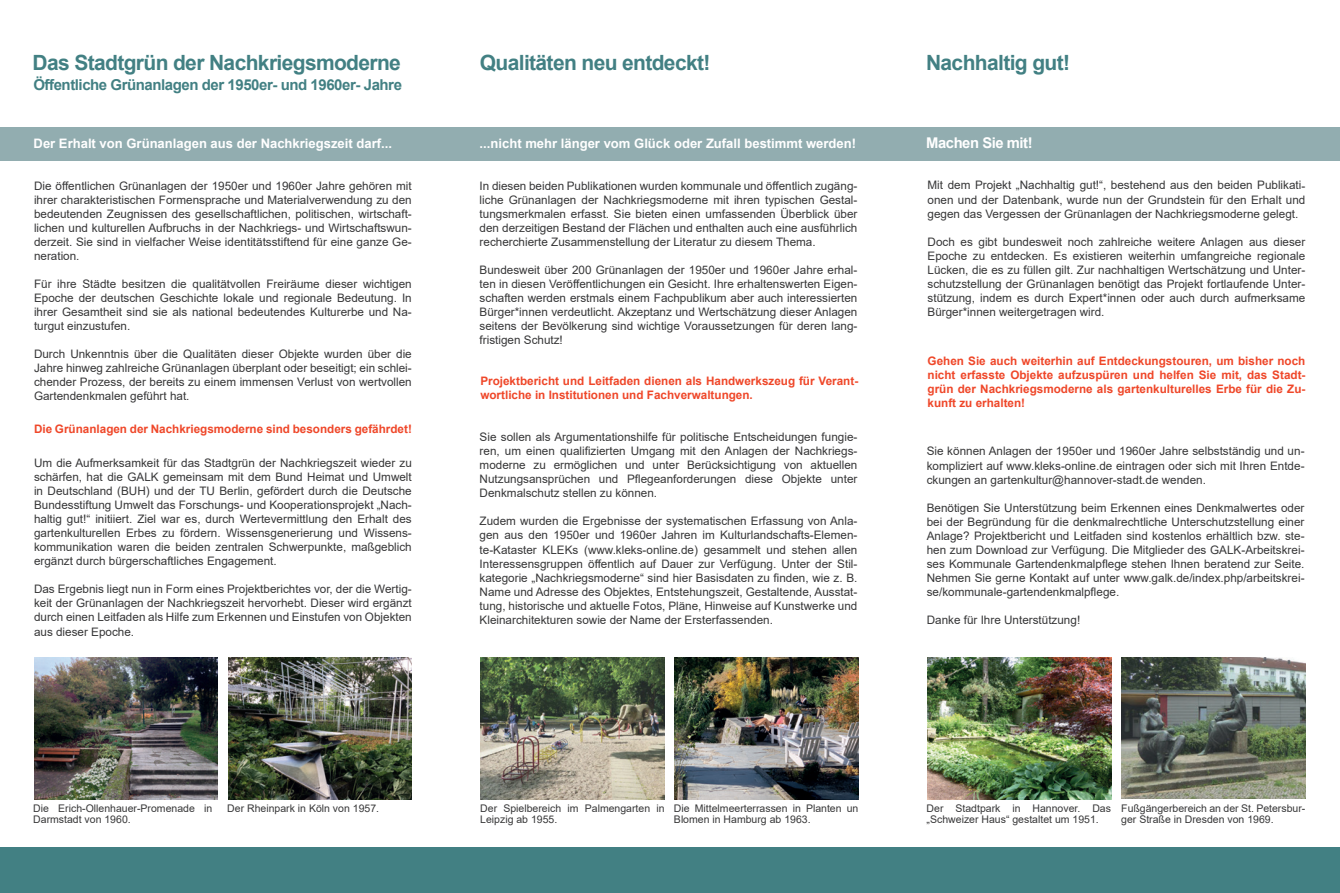
<style>
.page{position:relative;width:1340px;height:893px;background:#fff}
.page>*{position:absolute;margin:0;border:0;box-sizing:border-box;transform-origin:0 0}
.t1{font:700 21px "Arial";letter-spacing:-.03em;color:#428083}
.t2{font:700 15px "Arial";letter-spacing:-.03em;color:#428083}
.t3{font:700 14.85px "Arial";letter-spacing:-.03em;color:#fff}
.t4{font:700 13.05px "Arial";color:#fff}
.t5{font:11.7px/14.1px "Arial";color:#373738;text-align:justify}
.t6{font:700 11.7px/14.1px "Arial";color:#ef4729;text-align:justify}
.t7{font:10.5px/10.5px "Arial";color:#373738}
</style>
<div class="page">
<div style="left:0;top:848px;width:1339px;height:45px;background:#428083"></div>
<div style="left:0;top:127px;width:1339px;height:33px;background:#92adb0"></div>
<img style="left:927px;top:657px;width:184px;height:142px">
<img style="left:1121px;top:657px;width:184px;height:142px">
<img style="left:481px;top:657px;width:183px;height:142px">
<img style="left:674px;top:657px;width:184px;height:142px">
<img style="left:34px;top:657px;width:184px;height:142px">
<img style="left:228px;top:657px;width:184px;height:142px">
<h1 class="t1" style="left:32px;top:48px;width:370px">Das Stadtgrün der Nachkriegsmoderne</h1>
<h1 class="t1" style="left:480px;top:48px;width:232px">Qualitäten neu entdeckt!</h1>
<h1 class="t1" style="left:926px;top:48px;width:146px">Nachhaltig gut!</h1>
<p class="t2" style="left:33px;top:74px;width:370px">Öffentliche Grünanlagen der 1950er- und 1960er- Jahre</p>
<p class="t4" style="left:34px;top:134px;width:360px">Der Erhalt von Grünanlagen aus der Nachkriegszeit darf...</p>
<p class="t4" style="left:479px;top:134px;width:378px">...nicht mehr länger vom Glück oder Zufall bestimmt werden!</p>
<p class="t5" style="left:34px;top:178px;width:379px">Die öffentlichen Grünanlagen der 1950er und 1960er Jahre gehören mit ihrer charakteristischen Formensprache und Materialverwendung zu den bedeutenden Zeugnissen des gesellschaftlichen, politischen, wirtschaft&shy;lichen und kulturellen Aufbruchs in der Nachkriegs- und Wirtschaftswun&shy;derzeit. Sie sind in vielfacher Weise identitätsstiftend für eine ganze Ge&shy;neration.</p>
<p class="t5" style="left:34px;top:277px;width:379px">Für ihre Städte besitzen die qualitätvollen Freiräume dieser wichtigen Epoche der deutschen Geschichte lokale und regionale Bedeutung. In ihrer Gesamtheit sind sie als national bedeutendes Kulturerbe und Na&shy;turgut einzustufen.</p>
<p class="t5" style="left:34px;top:347px;width:379px">Durch Unkenntnis über die Qualitäten dieser Objekte wurden über die Jahre hinweg zahlreiche Grünanlagen überplant oder beseitigt; ein schlei&shy;chender Prozess, der bereits zu einem immensen Verlust von wertvollen Gartendenkmalen geführt hat.</p>
<p class="t6" style="left:34px;top:422px;width:379px">Die Grünanlagen der Nachkriegsmoderne sind besonders gefährdet!</p>
<p class="t5" style="left:34px;top:456px;width:379px">Um die Aufmerksamkeit für das Stadtgrün der Nachkriegszeit wieder zu schärfen, hat die GALK gemeinsam mit dem Bund Heimat und Umwelt in Deutschland (BUH) und der TU Berlin, gefördert durch die Deutsche Bundesstiftung Umwelt das Forschungs- und Kooperationsprojekt „Nach&shy;haltig gut!“ initiiert. Ziel war es, durch Wertevermittlung den Erhalt des gartenkulturellen Erbes zu fördern. Wissensgenerierung und Wissens&shy;kommunikation waren die beiden zentralen Schwerpunkte, maßgeblich ergänzt durch bürgerschaftliches Engagement.</p>
<p class="t5" style="left:34px;top:582px;width:379px">Das Ergebnis liegt nun in Form eines Projektberichtes vor, der die Wertig&shy;keit der Grünanlagen der Nachkriegszeit hervorhebt. Dieser wird ergänzt durch einen Leitfaden als Hilfe zum Erkennen und Einstufen von Objekten aus dieser Epoche.</p>
<p class="t5" style="left:479px;top:178px;width:379px">In diesen beiden Publikationen wurden kommunale und öffentlich zugäng&shy;liche Grünanlagen der Nachkriegsmoderne mit ihren typischen Gestal&shy;tungsmerkmalen erfasst. Sie bieten einen umfassenden Überblick über den derzeitigen Bestand der Flächen und enthalten auch eine ausführlich recherchierte Zusammenstellung der Literatur zu diesem Thema.</p>
<p class="t5" style="left:479px;top:263px;width:379px">Bundesweit über 200 Grünanlagen der 1950er und 1960er Jahre erhal&shy;ten in diesen Veröffentlichungen ein Gesicht. Ihre erhaltenswerten Eigen&shy;schaften werden erstmals einem Fachpublikum aber auch interessierten Bürger*innen verdeutlicht. Akzeptanz und Wertschätzung dieser Anlagen seitens der Bevölkerung sind wichtige Voraussetzungen für deren lang&shy;fristigen Schutz!</p>
<p class="t6" style="left:480px;top:374px;width:379px">Projektbericht und Leitfaden dienen als Handwerkszeug für Verant&shy;wortliche in Institutionen und Fachverwaltungen.</p>
<p class="t5" style="left:479px;top:430px;width:379px">Sie sollen als Argumentationshilfe für politische Entscheidungen fungie&shy;ren, um einen qualifizierten Umgang mit den Anlagen der Nachkriegs&shy;moderne zu ermöglichen und unter Berücksichtigung von aktuellen Nutzungsansprüchen und Pflegeanforderungen diese Objekte unter Denkmalschutz stellen zu können.</p>
<p class="t5" style="left:479px;top:514px;width:379px">Zudem wurden die Ergebnisse der systematischen Erfassung von Anla&shy;gen aus den 1950er und 1960er Jahren im Kulturlandschafts-Elemen&shy;te-Kataster KLEKs (www.kleks-online.de) gesammelt und stehen allen Interessensgruppen öffentlich auf Dauer zur Verfügung. Unter der Stil&shy;kategorie „Nachkriegsmoderne“ sind hier Basisdaten zu finden, wie z. B.<br>Name und Adresse des Objektes, Entstehungszeit, Gestaltende, Ausstat&shy;tung, historische und aktuelle Fotos, Pläne, Hinweise auf Kunstwerke und Kleinarchitekturen sowie der Name der Ersterfassenden.</p>
<p class="t3" style="left:926px;top:132px;width:108px">Machen Sie mit!</p>
<p class="t5" style="left:927px;top:178px;width:379px">Mit dem Projekt „Nachhaltig gut!“, bestehend aus den beiden Publikati&shy;onen und der Datenbank, wurde nun der Grundstein für den Erhalt und gegen das Vergessen der Grünanlagen der Nachkriegsmoderne gelegt.</p>
<p class="t5" style="left:927px;top:234px;width:379px">Doch es gibt bundesweit noch zahlreiche weitere Anlagen aus dieser Epoche zu entdecken. Es existieren weiterhin umfangreiche regionale Lücken, die es zu füllen gilt. Zur nachhaltigen Wertschätzung und Unter&shy;schutzstellung der Grünanlagen benötigt das Projekt fortlaufende Unter&shy;stützung, indem es durch Expert*innen oder auch durch aufmerksame Bürger*innen weitergetragen wird.</p>
<p class="t6" style="left:927px;top:354px;width:379px">Gehen Sie auch weiterhin auf Entdeckungstouren, um bisher noch nicht erfasste Objekte aufzuspüren und helfen Sie mit, das Stadt&shy;grün der Nachkriegsmoderne als gartenkulturelles Erbe für die Zu&shy;kunft zu erhalten!</p>
<p class="t5" style="left:926px;top:444px;width:379px">Sie können Anlagen der 1950er und 1960er Jahre selbstständig und un&shy;kompliziert auf www.kleks-online.de eintragen oder sich mit Ihren Entde&shy;ckungen an gartenkultur@hannover-stadt.de wenden.</p>
<p class="t5" style="left:926px;top:500px;width:379px">Benötigen Sie Unterstützung beim Erkennen eines Denkmalwertes oder bei der Begründung für die denkmalrechtliche Unterschutzstellung einer Anlage? Projektbericht und Leitfaden sind kostenlos erhältlich bzw. ste&shy;hen zum Download zur Verfügung. Die Mitglieder des GALK-Arbeitskrei&shy;ses Kommunale Gartendenkmalpflege stehen Ihnen beratend zur Seite.<br>Nehmen Sie gerne Kontakt auf unter www.galk.de/index.php/arbeitskrei&shy;se/kommunale-gartendenkmalpflege.</p>
<p class="t5" style="left:926px;top:613px;width:155px">Danke für Ihre Unterstützung!</p>
<p class="t7" style="left:33px;top:803px;width:181px">Die Erich-Ollenhauer-Promenade in<br>Darmstadt von 1960.</p>
<p class="t7" style="left:480px;top:803px;width:186px">Der Spielbereich im Palmengarten in<br>Leipzig ab 1955.</p>
<p class="t7" style="left:926px;top:803px;width:186px">Der Stadtpark in Hannover. Das „Schweizer Haus“ gestaltet um 1951.</p>
<p class="t7" style="left:227px;top:803px;width:153px">Der Rheinpark in Köln von 1957.</p>
<p class="t7" style="left:674px;top:803px;width:186px">Die Mittelmeerterrassen in Planten un<br>Blomen in Hamburg ab 1963.</p>
<p class="t7" style="left:1121px;top:803px;width:186px">Fußgängerbereich an der St. Petersbur&shy;ger Straße in Dresden von 1969.</p>
</div>
